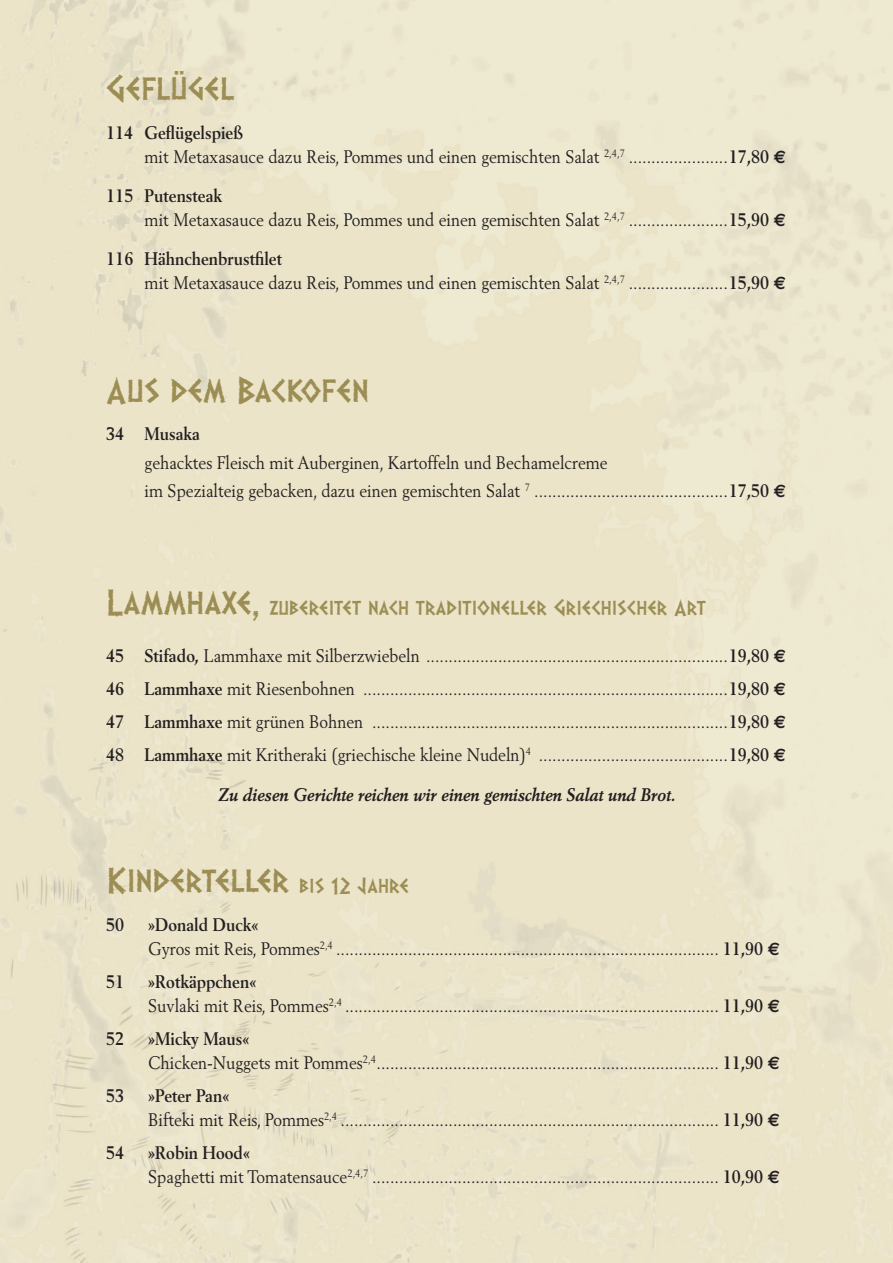
<style>
.page{position:relative;width:893px;height:1263px;background:#fff}
.page>*{position:absolute;margin:0;border:0;box-sizing:border-box;transform-origin:0 0}
.t1{font:31.5px "Dalek";color:#9c8d54}
.t2{font:19.5px "Dalek";color:#9c8d54}
.t3{font:18px/24px "Berling";color:#231f20;scale:.9 1}
.t4{font:italic 700 18px "Berling";color:#231f20;scale:.9 1}
.t5{font:700 18px "Berling";color:#231f20;scale:.9 1}
.s1{font-weight:700}
.s2{font-family:"Euro Sans";font-weight:700}
.s3{font-size:31.5px}
.s4{font-size:28.5px}
.s5{font-size:19.5px}
</style>
<div class="page">
<h1 class="t1" style="left:106px;top:64px;width:130px">Geflügel</h1>
<p class="t3" style="left:145px;top:120px;width:714px;text-indent:-38px"><span class="s1">114 Geflügelspieß<br></span>mit Metaxasauce dazu Reis, Pommes und einen gemischten Salat <sup>2,4,7</sup> ......................<span class="s1">17,80</span> <span class="s2">D</span></p>
<p class="t3" style="left:145px;top:183px;width:714px;text-indent:-38px"><span class="s1">115 Putensteak<br></span>mit Metaxasauce dazu Reis, Pommes und einen gemischten Salat <sup>2,4,7</sup> ......................<span class="s1">15,90</span> <span class="s2">D</span></p>
<p class="t3" style="left:145px;top:246px;width:714px;text-indent:-38px"><span class="s1">116 Hähnchenbrustfilet<br></span>mit Metaxasauce dazu Reis, Pommes und einen gemischten Salat <sup>2,4,7</sup> ......................<span class="s1">15,90</span> <span class="s2">D</span></p>
<h1 class="t1" style="left:106px;top:365px;width:264px">Aus dem Backofen</h1>
<p class="t5" style="left:106px;top:423px;width:106px">34 Musaka</p>
<p class="t3" style="left:145px;top:448px;width:714px;line-height:28.3px">gehacktes Fleisch mit Auberginen, Kartoffeln und Bechamelcreme<br>im Spezialteig gebacken, dazu einen gemischten Salat <sup>7</sup> ...........................................<span class="s1">17,50</span> <span class="s2">D</span></p>
<p class="t2" style="left:106px;top:592px;width:601px"><span class="s3">Lammhaxe</span><span class="s4">,</span> zubereitet nach traditioneller Griechischer Art</p>
<p class="t3" style="left:106px;top:638px;width:756px;line-height:33px;text-align:justify"><span class="s1">45 Stifado,</span> Lammhaxe mit Silberzwiebeln ...................................................................<span class="s1">19,80</span> <span class="s2">D </span><span class="s1">46 Lammhaxe</span> mit Riesenbohnen .................................................................................<span class="s1">19,80</span> <span class="s2">D </span><span class="s1">47 Lammhaxe</span> mit grünen Bohnen ...............................................................................<span class="s1">19,80</span> <span class="s2">D </span><span class="s1">48 Lammhaxe</span> mit Kritheraki (griechische kleine Nudeln)<sup>4</sup> ..........................................<span class="s1">19,80</span> <span class="s2">D</span></p>
<p class="t4" style="left:218px;top:784px;width:510px">Zu diesen Gerichte reichen wir einen gemischten Salat und Brot.</p>
<h1 class="t1" style="left:106px;top:856px;width:304px">Kinderteller <span class="s5">bis 12 Jahre</span></h1>
<p class="t5" style="left:106px;top:914px;width:22px">50</p>
<p class="t3" style="left:148px;top:912px;width:703px"><span class="s1">»Donald Duck«<br></span>Gyros mit Reis, Pommes<sup>2,4</sup> ..................................................................................... <span class="s1">11,90</span> <span class="s2">D</span></p>
<p class="t5" style="left:106px;top:971px;width:22px">51</p>
<p class="t3" style="left:148px;top:969px;width:703px"><span class="s1">»Rotkäppchen«<br></span>Suvlaki mit Reis, Pommes<sup>2,4</sup> ................................................................................... <span class="s1">11,90</span> <span class="s2">D</span></p>
<p class="t5" style="left:106px;top:1028px;width:22px">52</p>
<p class="t3" style="left:148px;top:1026px;width:703px"><span class="s1">»Micky Maus«<br></span>Chicken-Nuggets mit Pommes<sup>2,4</sup>............................................................................ <span class="s1">11,90</span> <span class="s2">D</span></p>
<p class="t5" style="left:106px;top:1085px;width:22px">53</p>
<p class="t3" style="left:148px;top:1083px;width:703px"><span class="s1">»Peter Pan«<br></span>Bifteki mit Reis, Pommes<sup>2,4</sup> .................................................................................... <span class="s1">11,90</span> <span class="s2">D</span></p>
<p class="t5" style="left:106px;top:1142px;width:22px">54</p>
<p class="t3" style="left:148px;top:1140px;width:703px"><span class="s1">»Robin Hood«<br></span>Spaghetti mit Tomatensauce<sup>2,4,7</sup> ............................................................................. <span class="s1">10,90</span> <span class="s2">D</span></p>
</div>
